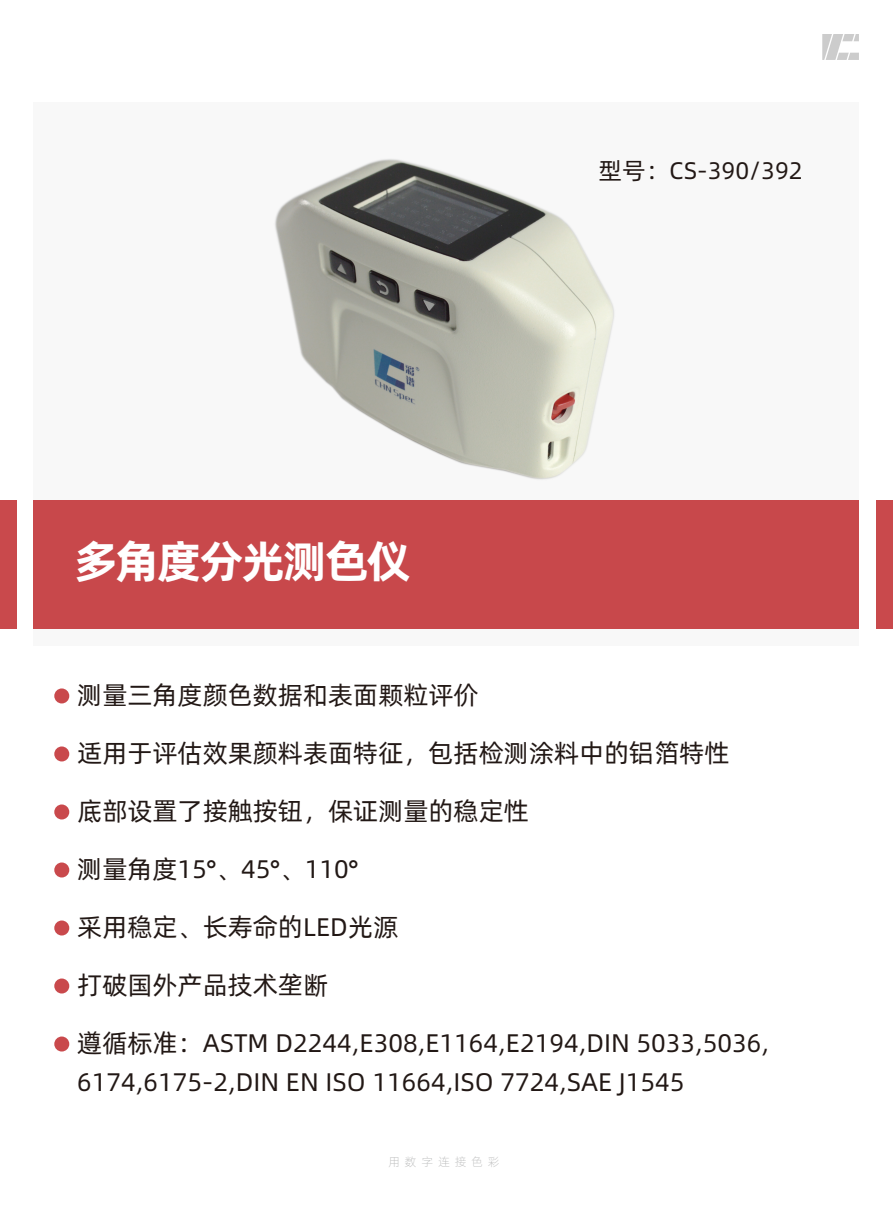
<style>
.page{position:relative;width:893px;height:1212px;background:#fff}
.page>*{position:absolute;margin:0;border:0;box-sizing:border-box;transform-origin:0 0}
.t1{font:44.85px "Alibaba Pu Hui Ti B";letter-spacing:-.05em;color:#fff}
.t2{font:25.5px/39px "Alibaba Pu Hui Ti R";color:#221815}
.t3{font:24px "Alibaba Pu Hui Ti R";color:#221815}
.t4{font:12px "Alibaba Pu Hui Ti L";letter-spacing:.4em;color:#b5b6b6}
</style>
<div class="page">
<div style="left:33px;top:102px;width:826px;height:543px;background:#f7f7f7"></div>
<svg style="left:822px;top:34px;width:37px;height:26px"></svg>
<div style="left:0;top:500px;width:17px;height:129px;background:#c9494c"></div>
<div style="left:876px;top:500px;width:17px;height:129px;background:#c9494c"></div>
<div style="left:33px;top:500px;width:826px;height:129px;background:#c8484b"></div>
<img style="left:275px;top:159px;width:339px;height:321px">
<svg style="left:54px;top:688px;width:15px;height:15px"></svg>
<svg style="left:54px;top:746px;width:15px;height:15px"></svg>
<svg style="left:54px;top:804px;width:15px;height:15px"></svg>
<svg style="left:54px;top:862px;width:15px;height:15px"></svg>
<svg style="left:54px;top:920px;width:15px;height:15px"></svg>
<svg style="left:54px;top:978px;width:15px;height:15px"></svg>
<svg style="left:54px;top:1036px;width:15px;height:15px"></svg>
<h1 class="t1" style="left:74px;top:526px;width:339px">多角度分光测色仪</h1>
<p class="t3" style="left:598px;top:152px;width:206px">型号：CS-390/392</p>
<p class="t2" style="left:77px;top:674px;width:403px">测量三角度颜色数据和表面颗粒评价</p>
<p class="t2" style="left:77px;top:732px;width:654px">适用于评估效果颜料表面特征，包括检测涂料中的铝箔特性</p>
<p class="t2" style="left:77px;top:790px;width:453px">底部设置了接触按钮，保证测量的稳定性</p>
<p class="t2" style="left:77px;top:848px;width:282px">测量角度15°、45°、110°</p>
<p class="t2" style="left:77px;top:906px;width:322px">采用稳定、长寿命的LED光源</p>
<p class="t2" style="left:77px;top:964px;width:252px">打破国外产品技术垄断</p>
<p class="t2" style="left:77px;top:1022px;width:694px">遵循标准：ASTM D2244,E308,E1164,E2194,DIN 5033,5036,<br>6174,6175-2,DIN EN ISO 11664,ISO 7724,SAE J1545</p>
<p class="t4" style="left:388px;top:1153px;width:113px">用数字连接色彩</p>
</div>
